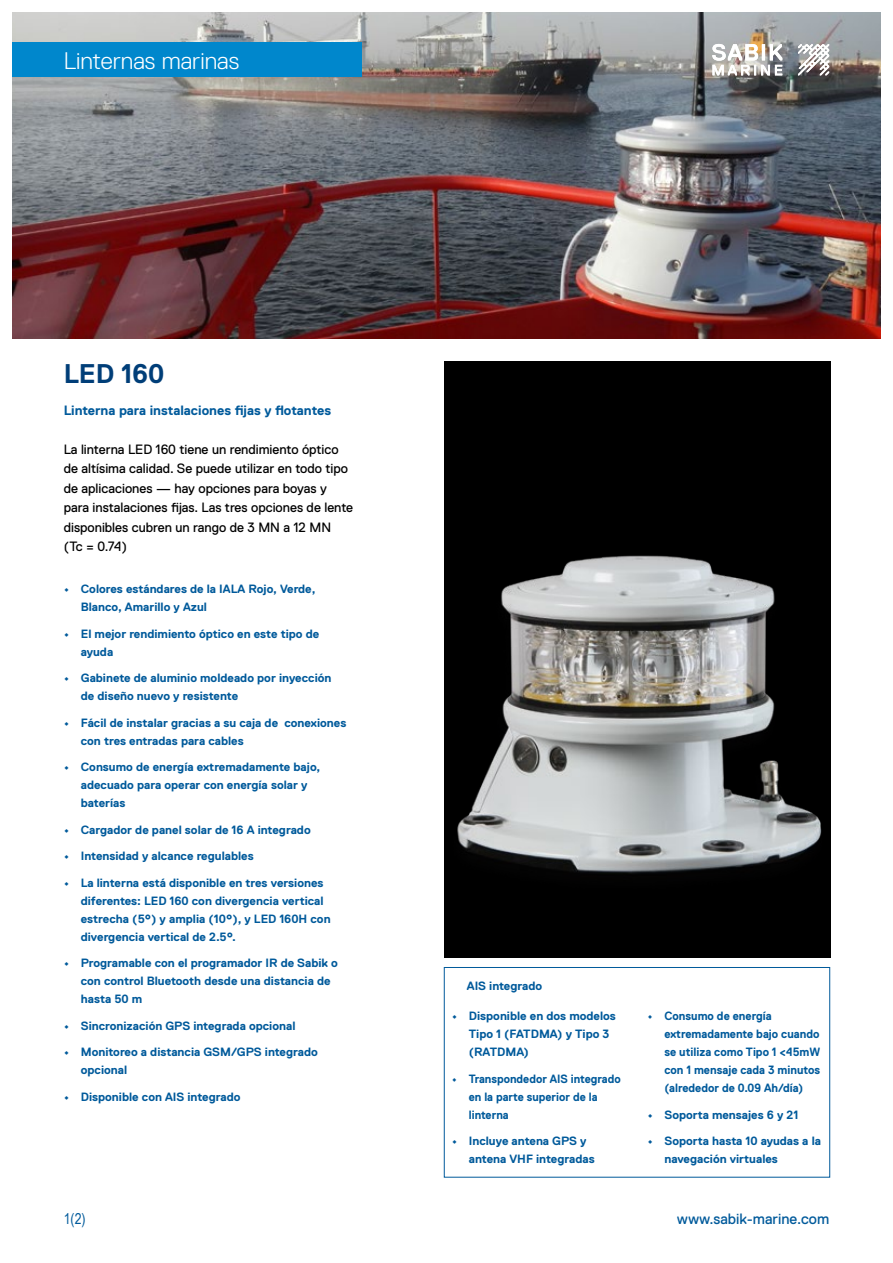
<style>
.page{position:relative;width:893px;height:1263px;background:#fff}
.page>*{position:absolute;margin:0;border:0;box-sizing:border-box;transform-origin:0 0}
.t1{font:700 27px "Replica Std";color:#003e78}
.t2{font:300 24px "Replica Std";color:#fff}
.t3{font:15px "Replica Std";color:#005a9b}
.t4{font:15px "Arial Narrow";color:#005a9b}
.t5{font:13.5px/19.5px "Replica Std";color:#000}
.t6{font:700 13.5px "Replica Std";color:#005a9b}
.t7{font:700 12px/18px "Replica Std";color:#005a9b}
.t8{font:700 12px/18px "Replica Std";color:#005a9b;scale:.95 1}
.t9{font:700 12px/18px "Replica Std";color:#005a9b;scale:.94 1}
</style>
<div class="page">
<img style="left:13px;top:13px;width:867px;height:325px">
<div style="left:443px;top:361px;width:387px;height:597px;background:#000"></div>
<img style="left:443px;top:501px;width:379px;height:442px">
<div style="left:444px;top:967px;width:386px;height:210px;border:1px solid #005a9b"></div>
<div style="left:0;top:43px;width:361px;height:34px;background:#0087cc"></div>
<svg style="left:798px;top:44px;width:31px;height:31px"></svg>
<svg style="left:712px;top:44px;width:70px;height:31px"></svg>
<h2 class="t2" style="left:64px;top:47px;width:177px">Linternas marinas</h2>
<h1 class="t1" style="left:64px;top:358px;width:102px">LED 160</h1>
<p class="t6" style="left:64px;top:403px;width:269px">Linterna para instalaciones fijas y flotantes</p>
<p class="t5" style="left:64px;top:439px;width:291px">La linterna LED 160 tiene un rendimiento óptico de altísima calidad. Se puede utilizar en todo tipo de aplicaciones — hay opciones para boyas y para instalaciones fijas. Las tres opciones de lente disponibles cubren un rango de 3 MN a 12 MN (Tc = 0.74)</p>
<p class="t7" style="left:81px;top:580px;width:236px;text-indent:-17px">• Colores estándares de la IALA Rojo, Verde,<br>Blanco, Amarillo y Azul</p>
<p class="t7" style="left:81px;top:624px;width:240px;text-indent:-17px">• El mejor rendimiento óptico en este tipo de ayuda</p>
<p class="t7" style="left:81px;top:669px;width:252px;text-indent:-17px">• Gabinete de aluminio moldeado por inyección de diseño nuevo y resistente</p>
<p class="t7" style="left:81px;top:713px;width:267px;text-indent:-17px">• Fácil de instalar gracias a su caja de conexiones con tres entradas para cables</p>
<p class="t7" style="left:81px;top:758px;width:241px;text-indent:-17px">• Consumo de energía extremadamente bajo, adecuado para operar con energía solar y baterías</p>
<p class="t7" style="left:64px;top:820px;width:248px">• Cargador de panel solar de 16 A integrado</p>
<p class="t7" style="left:64px;top:847px;width:191px">• Intensidad y alcance regulables</p>
<p class="t7" style="left:81px;top:873px;width:251px;text-indent:-17px">• La linterna está disponible en tres versiones diferentes: LED 160 con divergencia vertical estrecha (5°) y amplia (10°), y LED 160H con divergencia vertical de 2.5°.</p>
<p class="t7" style="left:81px;top:954px;width:259px;text-indent:-17px">• Programable con el programador IR de Sabik o con control Bluetooth desde una distancia de hasta 50 m</p>
<p class="t7" style="left:64px;top:1016px;width:233px">• Sincronización GPS integrada opcional</p>
<p class="t7" style="left:81px;top:1043px;width:239px;text-indent:-17px">• Monitoreo a distancia GSM/GPS integrado opcional</p>
<p class="t7" style="left:64px;top:1087px;width:178px">• Disponible con AIS integrado</p>
<p class="t7" style="left:467px;top:976px;width:77px">AIS integrado</p>
<p class="t7" style="left:469px;top:1007px;width:149px;text-indent:-17px">• Disponible en dos modelos<br>Tipo 1 (FATDMA) y Tipo 3 (RATDMA)</p>
<p class="t9" style="left:469px;top:1069px;width:163px;text-indent:-17px">• Transpondedor AIS integrado en la parte superior de la linterna</p>
<p class="t7" style="left:469px;top:1132px;width:127px;text-indent:-17px">• Incluye antena GPS y antena VHF integradas</p>
<p class="t8" style="left:664px;top:1007px;width:166px;text-indent:-17px">• Consumo de energía extremadamente bajo cuando se utiliza como Tipo 1 &lt;45mW con 1 mensaje cada 3 minutos (alrededor de 0.09 Ah/día)</p>
<p class="t7" style="left:647px;top:1105px;width:152px">• Soporta mensajes 6 y 21</p>
<p class="t7" style="left:664px;top:1132px;width:158px;text-indent:-17px">• Soporta hasta 10 ayudas a la navegación virtuales</p>
<p class="t4" style="left:64px;top:1208px;width:23px">1(2)</p>
<p class="t3" style="left:677px;top:1210px;width:154px">www.sabik-marine.com</p>
</div>
